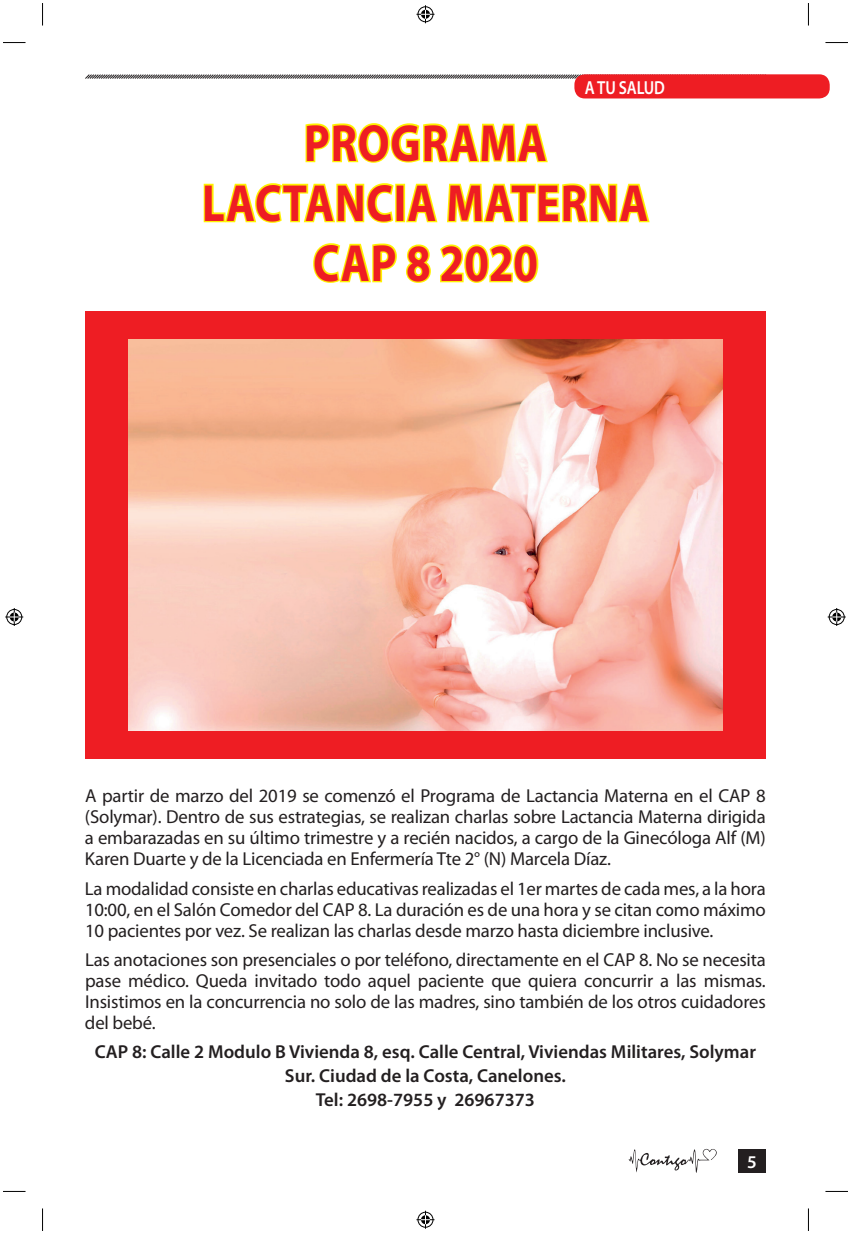
<style>
.page{position:relative;width:851px;height:1234px;background:#fff}
.page>*{position:absolute;margin:0;border:0;box-sizing:border-box;transform-origin:0 0}
.t1{font:700 52.5px/60px "Myriad Pro";letter-spacing:.02em;color:#ee1d23;text-align:center;scale:.85 1}
.t2{font:600 18.9px "Myriad Pro";letter-spacing:-.01em;color:#fff;scale:.83 1}
.t3{font:18.75px/21px "Myriad Pro";letter-spacing:-.01em;color:#231f20;text-align:justify}
.t4{font:600 18.75px/24px "Myriad Pro";color:#231f20;text-align:center}
.t5{font:600 18px "Myriad Pro";color:#fff}
</style>
<div class="page">
<div style="left:738px;top:1148px;width:27px;height:24px;background:#231f20"></div>
<svg style="left:85px;top:74px;width:496px;height:5px;background:#929191"></svg>
<svg style="left:628px;top:1148px;width:88px;height:24px"></svg>
<div style="left:574px;top:74px;width:255px;height:24px;background:#ee1d23;border-radius:10px"></div>
<svg style="left:305px;top:123px;width:243px;height:40px"></svg>
<svg style="left:203px;top:183px;width:191px;height:40px"></svg>
<div style="left:395px;top:184px;width:10px;height:38px;border:3px solid #fff101"></div>
<svg style="left:404px;top:183px;width:34px;height:40px"></svg>
<svg style="left:447px;top:183px;width:203px;height:40px"></svg>
<svg style="left:313px;top:243px;width:84px;height:40px"></svg>
<svg style="left:406px;top:244px;width:133px;height:39px"></svg>
<div style="left:85px;top:311px;width:680px;height:448px;background:#ee1d23"></div>
<img style="left:128px;top:339px;width:594px;height:391px">
<svg style="left:3px;top:42px;width:23px;height:1px"></svg>
<svg style="left:825px;top:42px;width:22px;height:1px"></svg>
<svg style="left:3px;top:1190px;width:22px;height:1px"></svg>
<svg style="left:826px;top:1190px;width:21px;height:1px"></svg>
<svg style="left:42px;top:3px;width:1px;height:23px"></svg>
<svg style="left:42px;top:1208px;width:1px;height:22px"></svg>
<svg style="left:808px;top:3px;width:1px;height:23px"></svg>
<svg style="left:808px;top:1208px;width:1px;height:22px"></svg>
<svg style="left:416px;top:5px;width:18px;height:18px"></svg>
<svg style="left:416px;top:1210px;width:18px;height:18px"></svg>
<svg style="left:5px;top:608px;width:18px;height:18px"></svg>
<svg style="left:827px;top:608px;width:18px;height:18px"></svg>
<p class="t2" style="left:584px;top:75px;width:98px">A TU SALUD</p>
<h1 class="t1" style="left:202px;top:111px;width:526px">PROGRAMA<br>LACTANCIA MATERNA<br>CAP 8 2020</h1>
<p class="t3" style="left:85px;top:784px;width:682px">A partir de marzo del 2019 se comenzó el Programa de Lactancia Materna en el CAP 8 (Solymar). Dentro de sus estrategias, se realizan charlas sobre Lactancia Materna dirigida a embarazadas en su último trimestre y a recién nacidos, a cargo de la Ginecóloga Alf (M)<br>Karen Duarte y de la Licenciada en Enfermería Tte 2° (N) Marcela Díaz.</p>
<p class="t3" style="left:85px;top:877px;width:682px">La modalidad consiste en charlas educativas realizadas el 1er martes de cada mes, a la hora 10:00, en el Salón Comedor del CAP 8. La duración es de una hora y se citan como máximo 10 pacientes por vez. Se realizan las charlas desde marzo hasta diciembre inclusive.</p>
<p class="t3" style="left:85px;top:948px;width:682px">Las anotaciones son presenciales o por teléfono, directamente en el CAP 8. No se necesita pase médico. Queda invitado todo aquel paciente que quiera concurrir a las mismas.<br>Insistimos en la concurrencia no solo de las madres, sino también de los otros cuidadores del bebé.</p>
<p class="t4" style="left:95px;top:1038px;width:662px">CAP 8: Calle 2 Modulo B Vivienda 8, esq. Calle Central, Viviendas Militares, Solymar<br>Sur. Ciudad de la Costa, Canelones.<br>Tel: 2698-7955 y 26967373</p>
<p class="t5" style="left:747px;top:1149px;width:11px">5</p>
</div>
